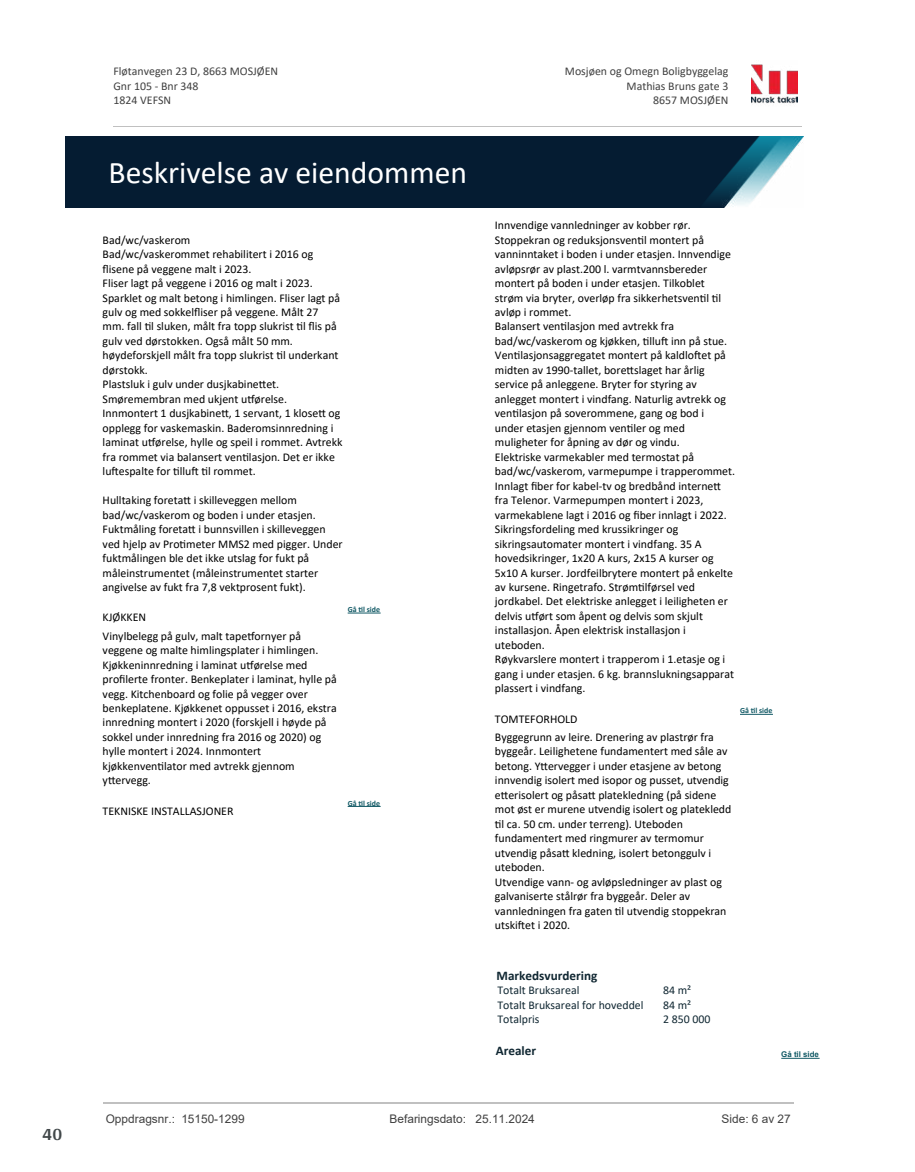
<style>
.page{position:relative;width:915px;height:1172px;background:#fff}
.page>*{position:absolute;margin:0;border:0;box-sizing:border-box;transform-origin:0 0}
.t1{font:31.65px "Calibri";color:#fff}
.t2{font:700 18px "Arya";color:#414749}
.t3{font:700 13.2px "Calibri";color:#102732}
.t4{font:11.85px/14.4px "Calibri";color:#000}
.t5{font:11.85px/14.5px "Calibri";color:#404040}
.t6{font:11.85px "Calibri";color:#102732}
.t7{font:11.85px "Arial";color:#404040}
.t8{font:700 7.95px "Calibri";color:#115965}
.t9{font:700 7.95px "Arial";color:#115965}
</style>
<div class="page">
<hr style="left:347px;top:613px;width:33px;height:1px;background:#115965">
<hr style="left:347px;top:806px;width:33px;height:1px;background:#115965">
<hr style="left:781px;top:1058px;width:38px;height:1px;background:#115965">
<hr style="left:739px;top:714px;width:33px;height:1px;background:#115965">
<img style="left:751px;top:64px;width:46px;height:40px">
<hr style="left:113px;top:127px;width:688px;height:1px;background:#c0c0c0">
<img style="left:65px;top:137px;width:738px;height:71px">
<hr style="left:103px;top:1102px;width:690px;height:1px;background:#c0c0c0">
<h2 class="t2" style="left:43px;top:1123px;width:21px">40</h2>
<p class="t5" style="left:113px;top:64px;width:166px">Fløtanvegen 23 D, 8663 MOSJØEN<br>Gnr 105 - Bnr 348<br>1824 VEFSN</p>
<p class="t5" style="left:564px;top:64px;width:165px">Mosjøen og Omegn Boligbyggelag</p>
<p class="t5" style="left:626px;top:78px;width:103px">Mathias Bruns gate 3</p>
<p class="t5" style="left:653px;top:93px;width:77px">8657 MOSJØEN</p>
<h1 class="t1" style="left:109px;top:150px;width:360px">Beskrivelse av eiendommen</h1>
<p class="t4" style="left:103px;top:232px;width:241px">Bad/wc/vaskerom<br>Bad/wc/vaskerommet rehabilitert i 2016 og<br>昀氀isene på veggene malt i 2023.<br>Fliser lagt på veggene i 2016 og malt i 2023.<br>Sparklet og malt betong i himlingen. Fliser lagt på gulv og med sokkel昀氀iser på veggene. Målt 27 mm. fall 琀椀l sluken, målt fra topp slukrist 琀椀l 昀氀is på gulv ved dørstokken. Også målt 50 mm. høydeforskjell målt fra topp slukrist 琀椀l underkant dørstokk.<br>Plastsluk i gulv under dusjkabine琀琀et.<br>Smøremembran med ukjent u琀昀ørelse.<br>Innmontert 1 dusjkabine琀琀, 1 servant, 1 klose琀琀 og opplegg for vaskemaskin. Baderomsinnredning i laminat u琀昀ørelse, hylle og speil i rommet. Avtrekk fra rommet via balansert ven琀椀lasjon. Det er ikke lu昀琀espalte for 琀椀llu昀琀 琀椀l rommet.</p>
<p class="t4" style="left:103px;top:493px;width:241px">Hulltaking foreta琀琀 i skilleveggen mellom bad/wc/vaskerom og boden i under etasjen.<br>Fuktmåling foreta琀琀 i bunnsvillen i skilleveggen ved hjelp av Pro琀椀meter MMS2 med pigger. Under fuktmålingen ble det ikke utslag for fukt på måleinstrumentet (måleinstrumentet starter angivelse av fukt fra 7,8 vektprosent fukt).</p>
<p class="t4" style="left:103px;top:610px;width:45px">KJØKKEN</p>
<p class="t8" style="left:347px;top:604px;width:34px">Gå 琀椀l side</p>
<p class="t4" style="left:103px;top:628px;width:235px">Vinylbelegg på gulv, malt tape琀昀ornyer på veggene og malte himlingsplater i himlingen.<br>Kjøkkeninnredning i laminat u琀昀ørelse med<br>pro昀椀lerte fronter. Benkeplater i laminat, hylle på vegg. Kitchenboard og folie på vegger over benkeplatene. Kjøkkenet oppusset i 2016, ekstra innredning montert i 2020 (forskjell i høyde på sokkel under innredning fra 2016 og 2020) og hylle montert i 2024. Innmontert<br>kjøkkenven琀椀lator med avtrekk gjennom<br>y琀琀ervegg.</p>
<p class="t4" style="left:103px;top:803px;width:132px">TEKNISKE INSTALLASJONER</p>
<p class="t8" style="left:347px;top:797px;width:34px">Gå 琀椀l side</p>
<p class="t4" style="left:495px;top:218px;width:241px">Innvendige vannledninger av kobber rør.<br>Stoppekran og reduksjonsven琀椀l montert på vanninntaket i boden i under etasjen. Innvendige avløpsrør av plast.200 l. varmtvannsbereder montert på boden i under etasjen. Tilkoblet strøm via bryter, overløp fra sikkerhetsven琀椀l 琀椀l avløp i rommet.<br>Balansert ven琀椀lasjon med avtrekk fra bad/wc/vaskerom og kjøkken, 琀椀llu昀琀 inn på stue.<br>Ven琀椀lasjonsaggregatet montert på kaldlo昀琀et på midten av 1990-tallet, bore琀琀slaget har årlig service på anleggene. Bryter for styring av anlegget montert i vindfang. Naturlig avtrekk og ven琀椀lasjon på soverommene, gang og bod i under etasjen gjennom ven琀椀ler og med muligheter for åpning av dør og vindu.<br>Elektriske varmekabler med termostat på bad/wc/vaskerom, varmepumpe i trapperommet.<br>Innlagt 昀椀ber for kabel-tv og bredbånd interne琀琀fra Telenor. Varmepumpen montert i 2023, varmekablene lagt i 2016 og 昀椀ber innlagt i 2022.<br>Sikringsfordeling med krussikringer og sikringsautomater montert i vindfang. 35 A hovedsikringer, 1x20 A kurs, 2x15 A kurser og 5x10 A kurser. Jordfeilbrytere montert på enkelte av kursene. Ringetrafo. Strøm琀椀lførsel ved jordkabel. Det elektriske anlegget i leiligheten er delvis u琀昀ørt som åpent og delvis som skjult installasjon. Åpen elektrisk installasjon i uteboden.<br>Røykvarslere montert i trapperom i 1.etasje og i gang i under etasjen. 6 kg. brannslukningsapparat plassert i vindfang.</p>
<p class="t4" style="left:495px;top:711px;width:84px">TOMTEFORHOLD</p>
<p class="t8" style="left:739px;top:705px;width:34px">Gå 琀椀l side</p>
<p class="t4" style="left:495px;top:729px;width:238px">Byggegrunn av leire. Drenering av plastrør fra byggeår. Leilighetene fundamentert med såle av betong. Y琀琀ervegger i under etasjene av betong innvendig isolert med isopor og pusset, utvendig e琀琀erisolert og påsa琀琀 platekledning (på sidene mot øst er murene utvendig isolert og platekledd琀椀l ca. 50 cm. under terreng). Uteboden fundamentert med ringmurer av termomur utvendig påsa琀琀 kledning, isolert betonggulv i uteboden.<br>Utvendige vann- og avløpsledninger av plast og galvaniserte stålrør fra byggeår. Deler av vannledningen fra gaten 琀椀l utvendig stoppekran utski昀琀et i 2020.</p>
<p class="t3" style="left:496px;top:966px;width:102px">Markedsvurdering</p>
<p class="t6" style="left:497px;top:1011px;width:44px">Totalpris</p>
<p class="t6" style="left:663px;top:1011px;width:49px">2 850 000</p>
<p class="t6" style="left:497px;top:982px;width:83px">Totalt Bruksareal</p>
<p class="t6" style="left:663px;top:982px;width:30px">84 m²</p>
<p class="t6" style="left:497px;top:997px;width:147px">Totalt Bruksareal for hoveddel</p>
<p class="t6" style="left:663px;top:997px;width:30px">84 m²</p>
<p class="t3" style="left:495px;top:1042px;width:42px">Arealer</p>
<p class="t9" style="left:781px;top:1049px;width:39px">Gå til side</p>
<p class="t7" style="left:106px;top:1111px;width:140px">Oppdragsnr.: 15150-1299</p>
<p class="t7" style="left:389px;top:1111px;width:147px">Befaringsdato: 25.11.2024</p>
<p class="t7" style="left:721px;top:1111px;width:71px">Side: 6 av 27</p>
</div>
